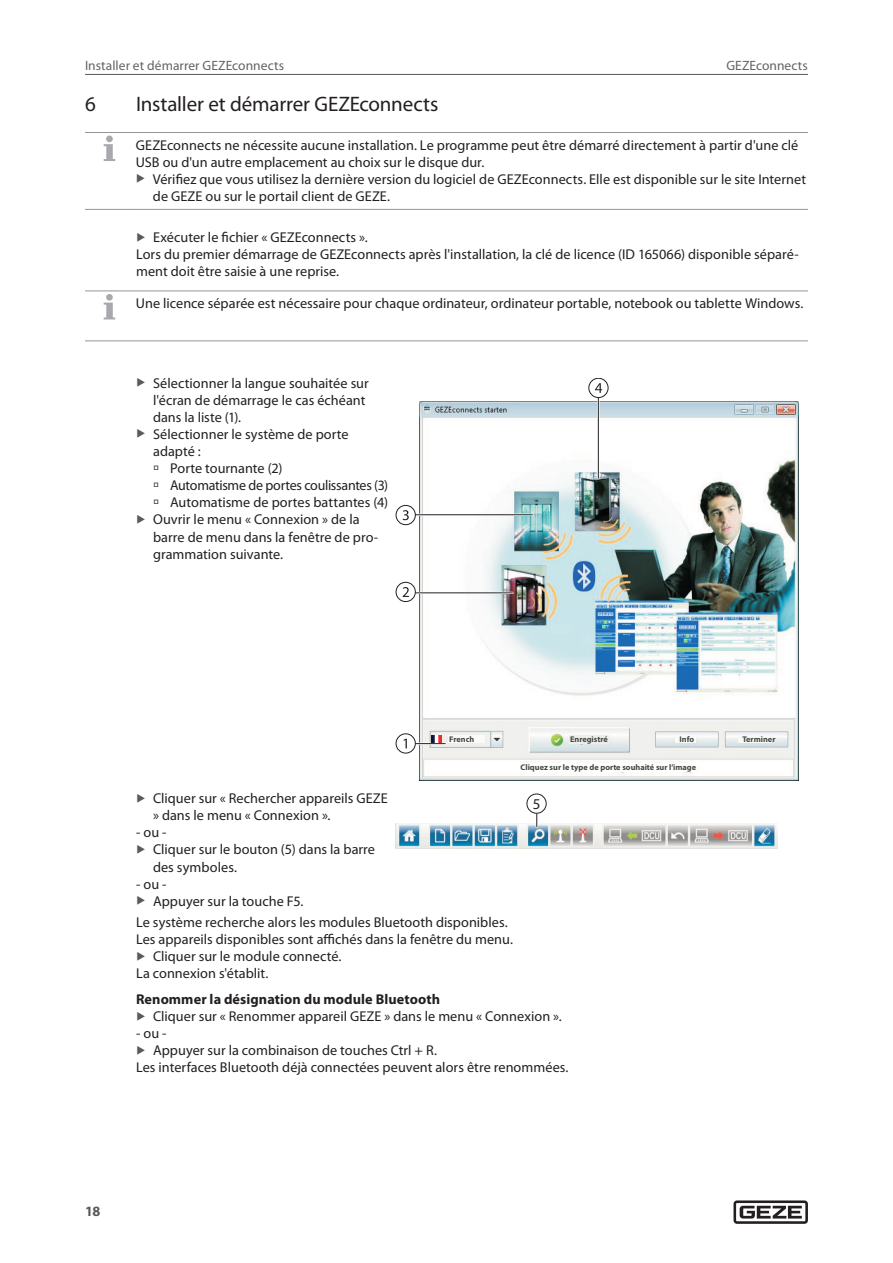
<style>
.page{position:relative;width:893px;height:1263px;background:#fff}
.page>*{position:absolute;margin:0;border:0;box-sizing:border-box;transform-origin:0 0}
.t1{font:21px "Myriad Pro";letter-spacing:-.005em;color:#231f20}
.InfoHinweis-Tabell{font:14.25px/17.1px "Myriad Pro";color:#231f20}
.Grundtext{font:14.25px/17.1px "Myriad Pro";letter-spacing:.005em;color:#231f20}
.Überschrift_4_Zwis{font:700 14.25px "Myriad Pro";letter-spacing:.005em;color:#231f20}
.InfoHinweis-Tabell-2{font:14.25px "Myriad Pro";letter-spacing:-.02em;color:#231f20}
.t2{font:700 14.25px "Myriad Pro";color:#57585a}
.t3{font:13.5px "Myriad Pro";letter-spacing:.005em;color:#636366}
.t4{font:700 8.25px "Myriad Pro";color:#454841}
</style>
<div class="page">
<svg style="left:733px;top:1200px;width:75px;height:24px"></svg>
<hr style="left:85px;top:74px;width:723px;height:1px;background:#5a5a5d">
<hr style="left:85px;top:132px;width:51px;height:1px;background:#939598">
<hr style="left:85px;top:209px;width:51px;height:1px;background:#939598">
<hr style="left:136px;top:132px;width:672px;height:1px;background:#939598">
<hr style="left:136px;top:209px;width:672px;height:1px;background:#939598">
<div style="left:106px;top:136px;width:7px;height:6px;background:#a8a9ad;border-radius:50%"></div>
<svg style="left:104px;top:144px;width:11px;height:17px"></svg>
<hr style="left:85px;top:291px;width:51px;height:1px;background:#939598">
<hr style="left:85px;top:341px;width:51px;height:1px;background:#939598">
<hr style="left:136px;top:291px;width:672px;height:1px;background:#939598">
<hr style="left:136px;top:341px;width:672px;height:1px;background:#939598">
<div style="left:106px;top:294px;width:7px;height:7px;background:#a8a9ad;border-radius:50%"></div>
<svg style="left:104px;top:303px;width:11px;height:16px"></svg>
<img style="left:420px;top:402px;width:379px;height:378px">
<hr style="left:597px;top:398px;width:2px;height:80px;background:#fff">
<hr style="left:415px;top:514px;width:117px;height:2px;background:#fff">
<hr style="left:416px;top:592px;width:96px;height:2px;background:#fff">
<hr style="left:598px;top:398px;width:1px;height:80px;background:#231f20">
<hr style="left:415px;top:514px;width:117px;height:1px;background:#231f20">
<hr style="left:416px;top:593px;width:96px;height:1px;background:#231f20">
<hr style="left:416px;top:742px;width:29px;height:3px;background:#fff">
<svg style="left:403px;top:510px;width:6px;height:10px"></svg>
<div style="left:396px;top:505px;width:20px;height:20px;border:1px solid #231f20;border-radius:50%"></div>
<svg style="left:595px;top:383px;width:7px;height:10px"></svg>
<div style="left:589px;top:378px;width:19px;height:20px;border:1px solid #231f20;border-radius:50%"></div>
<svg style="left:403px;top:587px;width:6px;height:10px"></svg>
<div style="left:396px;top:582px;width:20px;height:20px;border:1px solid #231f20;border-radius:50%"></div>
<svg style="left:404px;top:739px;width:3px;height:9px"></svg>
<div style="left:396px;top:734px;width:20px;height:19px;border:1px solid #231f20;border-radius:50%"></div>
<div style="left:569px;top:736px;width:39px;height:8px;background:#edeeec"></div>
<div style="left:448px;top:735px;width:37px;height:7px;background:#fafaf9"></div>
<div style="left:739px;top:735px;width:33px;height:7px;background:#f7f9f7"></div>
<div style="left:675px;top:735px;width:21px;height:7px;background:#fafaf9"></div>
<div style="left:521px;top:762px;width:174px;height:9px;background:#fffefe"></div>
<svg style="left:416px;top:735px;width:29px;height:9px"></svg>
<img style="left:395px;top:823px;width:382px;height:26px">
<div style="left:527px;top:794px;width:19px;height:19px;border:1px solid #231f20;border-radius:50%"></div>
<svg style="left:534px;top:811px;width:6px;height:16px"></svg>
<p class="t3" style="left:85px;top:57px;width:201px">Installer et démarrer GEZEconnects</p>
<p class="t1" style="left:85px;top:91px;width:12px">6</p>
<p class="t1" style="left:136px;top:91px;width:304px">Installer et démarrer GEZEconnects</p>
<p class="InfoHinweis-Tabell" style="left:136px;top:136px;width:664px">GEZEconnects ne nécessite aucune installation. Le programme peut être démarré directement à partir d'une clé<br>USB ou d'un autre emplacement au choix sur le disque dur.</p>
<p class="InfoHinweis-Tabell" style="left:153px;top:170px;width:655px">Vérifiez que vous utilisez la dernière version du logiciel de GEZEconnects. Elle est disponible sur le site Internet de GEZE ou sur le portail client de GEZE.</p>
<p class="InfoHinweis-Tabell" style="left:153px;top:228px;width:216px">Exécuter le fichier « GEZEconnects ».</p>
<p class="Grundtext" style="left:136px;top:246px;width:664px">Lors du premier démarrage de GEZEconnects après l'installation, la clé de licence (ID 165066) disponible séparé&shy;ment doit être saisie à une reprise.</p>
<p class="InfoHinweis-Tabell" style="left:136px;top:294px;width:669px">Une licence séparée est nécessaire pour chaque ordinateur, ordinateur portable, notebook ou tablette Windows.</p>
<p class="t3" style="left:726px;top:57px;width:83px">GEZEconnects</p>
<p class="InfoHinweis-Tabell" style="left:153px;top:374px;width:217px">Sélectionner la langue souhaitée sur l'écran de démarrage le cas échéant dans la liste (1).</p>
<p class="InfoHinweis-Tabell" style="left:153px;top:425px;width:197px">Sélectionner le système de porte adapté :</p>
<p class="InfoHinweis-Tabell" style="left:153px;top:460px;width:131px">→ Porte tournante (2)</p>
<p class="InfoHinweis-Tabell-2" style="left:153px;top:477px;width:236px">→ Automatisme de portes coulissantes (3)</p>
<p class="InfoHinweis-Tabell" style="left:153px;top:494px;width:236px">→ Automatisme de portes battantes (4)</p>
<p class="InfoHinweis-Tabell" style="left:153px;top:511px;width:227px">Ouvrir le menu « Connexion » de la barre de menu dans la fenêtre de pro&shy;grammation suivante.</p>
<p class="t4" style="left:449px;top:734px;width:26px">French</p>
<p class="t4" style="left:570px;top:734px;width:39px">Enregistré</p>
<p class="t4" style="left:679px;top:734px;width:16px">Info</p>
<p class="t4" style="left:742px;top:734px;width:35px">Terminer</p>
<p class="t4" style="left:520px;top:761px;width:177px">Cliquez sur le type de porte souhaité sur l’image</p>
<p class="InfoHinweis-Tabell" style="left:153px;top:790px;width:236px">Cliquer sur « Rechercher appareils GEZE » dans le menu « Connexion ».</p>
<p class="Grundtext" style="left:136px;top:824px;width:32px">- ou -</p>
<p class="InfoHinweis-Tabell" style="left:153px;top:841px;width:223px">Cliquer sur le bouton (5) dans la barre des symboles.</p>
<p class="Grundtext" style="left:136px;top:875px;width:32px">- ou -</p>
<p class="InfoHinweis-Tabell" style="left:153px;top:892px;width:152px">Appuyer sur la touche F5.</p>
<p class="Grundtext" style="left:136px;top:913px;width:373px">Le système recherche alors les modules Bluetooth disponibles.</p>
<p class="Grundtext" style="left:136px;top:931px;width:378px">Les appareils disponibles sont affichés dans la fenêtre du menu.</p>
<p class="InfoHinweis-Tabell" style="left:153px;top:948px;width:190px">Cliquer sur le module connecté.</p>
<p class="Grundtext" style="left:136px;top:965px;width:134px">La connexion s'établit.</p>
<p class="Überschrift_4_Zwis" style="left:136px;top:990px;width:306px">Renommer la désignation du module Bluetooth</p>
<p class="InfoHinweis-Tabell" style="left:153px;top:1007px;width:410px">Cliquer sur « Renommer appareil GEZE » dans le menu « Connexion ».</p>
<p class="Grundtext" style="left:136px;top:1025px;width:32px">- ou -</p>
<p class="InfoHinweis-Tabell" style="left:153px;top:1042px;width:286px">Appuyer sur la combinaison de touches Ctrl + R.</p>
<p class="Grundtext" style="left:136px;top:1059px;width:434px">Les interfaces Bluetooth déjà connectées peuvent alors être renommées.</p>
<p class="t2" style="left:85px;top:1202px;width:17px">18</p>
</div>
